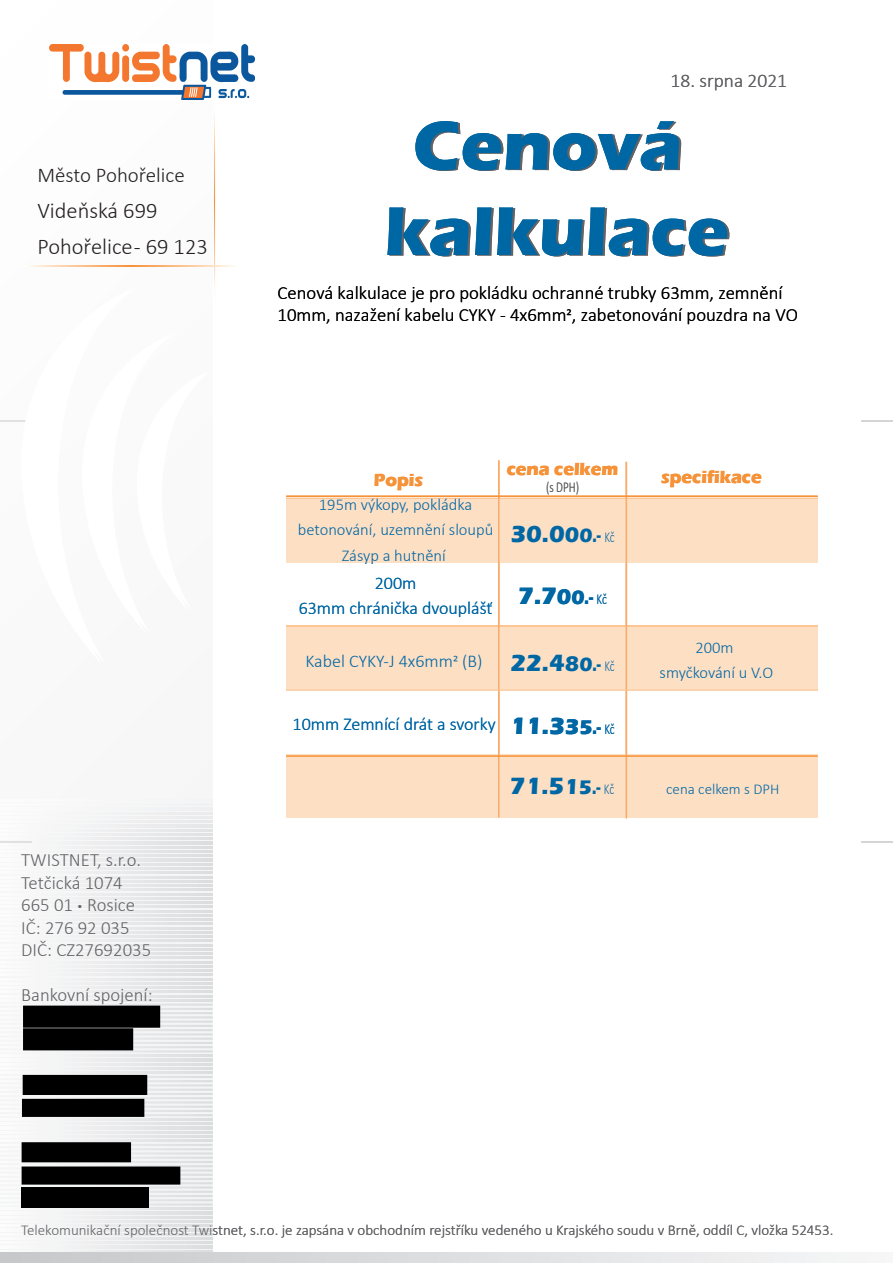
<style>
.page{position:relative;width:893px;height:1263px;background:#fff}
.page>*{position:absolute;margin:0;border:0;box-sizing:border-box;transform-origin:0 0}
.t1{font:700 71.25px/85.5px "Eras ITC";color:#0067a5;text-align:center}
.t2{font:700 24.3px "Eras ITC";color:#0067a5}
.t3{font:300 22.5px/36px "Calibri";color:#231f20}
.t4{font:300 21px "Calibri";color:#231f20}
.t5{font:300 19.5px "Calibri";color:#636366}
.t6{font:300 18.75px/22.5px "Calibri";color:#000001}
.t7{font:300 18.75px/22.5px "Calibri";color:#636366}
.t8{font:300 18px/25.5px "Calibri";color:#0067a5}
.t9{font:700 18px "Eras ITC";color:#f69238}
.t10{font:300 16.5px/25.5px "Calibri";color:#0067a5;text-align:center}
.t11{font:300 15px "Calibri";color:#636366}
.t12{font:300 15px "Calibri";color:#0067a5}
.t13{font:300 15px "Calibri";color:#636366;scale:.75 1}
.s1{font-size:11.25px}
.s2{font-size:22.2px}
.s3{font-size:20.25px}
.s4{font-family:"Calibri";font-weight:300;font-size:15.15px}
.s5{font-family:"Eras ITC";font-weight:700;font-size:24.3px}
.s6{font-family:"Eras ITC";font-weight:700;font-size:22.2px}
.s7{font-family:"Eras ITC";font-weight:700;font-size:20.25px}
</style>
<div class="page">
<svg style="left:0;top:44px;width:213px;height:1206px"></svg>
<svg style="left:0;top:1063px;width:213px;height:2px"></svg>
<svg style="left:0;top:1059px;width:213px;height:2px"></svg>
<svg style="left:0;top:1054px;width:213px;height:3px"></svg>
<svg style="left:0;top:999px;width:213px;height:2px"></svg>
<svg style="left:0;top:995px;width:213px;height:2px"></svg>
<svg style="left:0;top:991px;width:213px;height:2px"></svg>
<svg style="left:0;top:986px;width:213px;height:3px"></svg>
<svg style="left:0;top:982px;width:213px;height:2px"></svg>
<svg style="left:0;top:978px;width:213px;height:2px"></svg>
<svg style="left:0;top:974px;width:213px;height:2px"></svg>
<svg style="left:0;top:969px;width:213px;height:3px"></svg>
<svg style="left:0;top:965px;width:213px;height:2px"></svg>
<svg style="left:0;top:961px;width:213px;height:2px"></svg>
<svg style="left:0;top:957px;width:213px;height:2px"></svg>
<svg style="left:0;top:952px;width:213px;height:3px"></svg>
<svg style="left:0;top:948px;width:213px;height:2px"></svg>
<svg style="left:0;top:944px;width:213px;height:2px"></svg>
<svg style="left:0;top:940px;width:213px;height:2px"></svg>
<svg style="left:0;top:935px;width:213px;height:3px"></svg>
<svg style="left:0;top:931px;width:213px;height:2px"></svg>
<svg style="left:0;top:927px;width:213px;height:2px"></svg>
<svg style="left:0;top:923px;width:213px;height:2px"></svg>
<svg style="left:0;top:918px;width:213px;height:3px"></svg>
<svg style="left:0;top:914px;width:213px;height:2px"></svg>
<svg style="left:0;top:910px;width:213px;height:2px"></svg>
<svg style="left:0;top:906px;width:213px;height:2px"></svg>
<svg style="left:0;top:901px;width:213px;height:3px"></svg>
<svg style="left:0;top:897px;width:213px;height:2px"></svg>
<svg style="left:0;top:893px;width:213px;height:2px"></svg>
<svg style="left:0;top:889px;width:213px;height:2px"></svg>
<svg style="left:0;top:884px;width:213px;height:3px"></svg>
<svg style="left:0;top:880px;width:213px;height:2px"></svg>
<svg style="left:0;top:876px;width:213px;height:2px"></svg>
<svg style="left:0;top:872px;width:213px;height:2px"></svg>
<svg style="left:0;top:867px;width:213px;height:3px"></svg>
<svg style="left:0;top:863px;width:213px;height:2px"></svg>
<svg style="left:0;top:859px;width:213px;height:2px"></svg>
<svg style="left:0;top:855px;width:213px;height:2px"></svg>
<svg style="left:0;top:850px;width:213px;height:3px"></svg>
<svg style="left:0;top:846px;width:213px;height:2px"></svg>
<svg style="left:0;top:842px;width:213px;height:2px"></svg>
<svg style="left:0;top:838px;width:213px;height:2px"></svg>
<svg style="left:0;top:833px;width:213px;height:2px"></svg>
<svg style="left:0;top:829px;width:213px;height:2px"></svg>
<hr style="left:0;top:825px;width:213px;height:2px;background:#f0f1f2">
<hr style="left:0;top:821px;width:213px;height:2px;background:#f1f2f3">
<hr style="left:0;top:816px;width:213px;height:3px;background:#f2f3f4">
<hr style="left:0;top:812px;width:213px;height:2px;background:#f2f3f4">
<hr style="left:0;top:808px;width:213px;height:2px;background:#f5f5f6">
<hr style="left:0;top:804px;width:213px;height:2px;background:#f6f6f7">
<hr style="left:0;top:799px;width:213px;height:2px;background:#f7f7f8">
<svg style="left:0;top:1067px;width:213px;height:2px"></svg>
<svg style="left:0;top:1071px;width:213px;height:3px"></svg>
<svg style="left:0;top:1118px;width:213px;height:2px"></svg>
<svg style="left:0;top:1123px;width:213px;height:2px"></svg>
<svg style="left:0;top:1127px;width:213px;height:2px"></svg>
<svg style="left:0;top:1131px;width:213px;height:2px"></svg>
<svg style="left:0;top:1135px;width:213px;height:2px"></svg>
<svg style="left:0;top:1140px;width:213px;height:2px"></svg>
<svg style="left:0;top:1208px;width:213px;height:2px"></svg>
<svg style="left:0;top:1212px;width:213px;height:2px"></svg>
<svg style="left:0;top:1216px;width:213px;height:2px"></svg>
<svg style="left:0;top:1220px;width:213px;height:2px"></svg>
<svg style="left:0;top:1225px;width:213px;height:2px"></svg>
<svg style="left:0;top:1229px;width:213px;height:2px"></svg>
<svg style="left:0;top:1233px;width:213px;height:2px"></svg>
<svg style="left:0;top:1237px;width:213px;height:2px"></svg>
<svg style="left:0;top:1242px;width:213px;height:2px"></svg>
<svg style="left:0;top:1246px;width:213px;height:2px"></svg>
<svg style="left:49px;top:1250px;width:164px;height:2px"></svg>
<svg style="left:0;top:1252px;width:851px;height:11px;background:#dcdddf"></svg>
<hr style="left:0;top:421px;width:32px;height:1px;background:#c7c8ca">
<hr style="left:861px;top:421px;width:32px;height:1px;background:#c7c8ca">
<svg style="left:18px;top:104px;width:197px;height:561px"></svg>
<svg style="left:23px;top:265px;width:210px;height:2px"></svg>
<hr style="left:0;top:842px;width:32px;height:1px;background:#c7c8ca">
<hr style="left:861px;top:842px;width:32px;height:1px;background:#c7c8ca">
<img style="left:49px;top:45px;width:205px;height:55px">
<div style="left:286px;top:498px;width:532px;height:43px;background:#fcc593"></div>
<div style="left:286px;top:499px;width:532px;height:64px;background:#fddfc4"></div>
<div style="left:286px;top:625px;width:532px;height:64px;background:#fcc593"></div>
<div style="left:286px;top:627px;width:532px;height:64px;background:#fddfc4"></div>
<div style="left:286px;top:754px;width:532px;height:64px;background:#fddfc4"></div>
<hr style="left:626px;top:462px;width:1px;height:356px;background:#f9aa67">
<hr style="left:498px;top:460px;width:1px;height:357px;background:#f9aa67">
<hr style="left:286px;top:755px;width:532px;height:2px;background:#f69238">
<hr style="left:286px;top:496px;width:532px;height:1px;background:#f69238">
<hr style="left:286px;top:690px;width:532px;height:1px;background:#fcc593">
<svg style="left:0;top:1003px;width:213px;height:49px"></svg>
<svg style="left:0;top:1075px;width:213px;height:42px"></svg>
<svg style="left:0;top:1142px;width:213px;height:63px"></svg>
<div style="left:22px;top:1187px;width:127px;height:20px;background:#000"></div>
<h3 class="t4" style="left:38px;top:162px;width:149px">Město Pohořelice</h3>
<h3 class="t3" style="left:38px;top:192px;width:172px">Videňská 699<br>Pohořelice - 69 123</h3>
<p class="t7" style="left:21px;top:848px;width:131px">TWISTNET, s.r.o.<br>Tetčická 1074<br>665 01 <span class="s1">•</span> Rosice<br>IČ: 276 92 035<br>DIČ: CZ27692035</p>
<p class="t7" style="left:21px;top:983px;width:133px">Bankovní spojení:</p>
<h3 class="t5" style="left:670px;top:68px;width:118px">18. srpna 2021</h3>
<h1 class="t1" style="left:384px;top:103px;width:346px">Cenová kalkulace</h1>
<p class="t6" style="left:278px;top:281px;width:522px">Cenová kalkulace je pro pokládku ochranné trubky 63mm, zemnění<br>10mm, nazažení kabelu CYKY - 4x6mm2, zabetonování pouzdra na VO</p>
<p class="t9" style="left:374px;top:470px;width:51px">Popis</p>
<p class="t10" style="left:298px;top:491px;width:197px">195m výkopy, pokládka betonování, uzemnění sloupů<br>Zásyp a hutnění</p>
<p class="t9" style="left:507px;top:459px;width:113px">cena celkem</p>
<p class="t13" style="left:546px;top:477px;width:46px">(s DPH)</p>
<h2 class="t2" style="left:510px;top:519px;width:106px">30.0<span class="s2">0</span><span class="s3">0.-</span> <span class="s4">Kč</span></h2>
<p class="t8" style="left:299px;top:570px;width:310px;text-indent:76px">200m<br>63mm chránička dvouplášť <sup>7.7</sup><sup>0</sup><sup>0.-</sup> <sup>Kč</sup></p>
<p class="t8" style="left:306px;top:648px;width:311px">Kabel CYKY-J 4x6mm2 (B) <span class="s5">22.4</span><span class="s6">8</span><span class="s7">0.-</span> <sub>Kč</sub></p>
<p class="t8" style="left:293px;top:711px;width:324px">10mm Zemnící drát a svorky <span class="s5">11.3</span><span class="s6">3</span><span class="s7">5.-</span> <sub>Kč</sub></p>
<p class="t9" style="left:661px;top:467px;width:102px">specifikace</p>
<p class="t10" style="left:660px;top:634px;width:115px">200m smyčkování u V.O</p>
<h2 class="t2" style="left:510px;top:772px;width:106px">71.5<span class="s2">1</span><span class="s3">5.-</span> <span class="s4">Kč</span></h2>
<p class="t12" style="left:666px;top:780px;width:115px">cena celkem s DPH</p>
<p class="t11" style="left:21px;top:1221px;width:814px">Telekomunikační společnost Twistnet, s.r.o. je zapsána v obchodním rejstříku vedeného u Krajského soudu v Brně, oddíl C, vložka 52453.</p>
</div>
